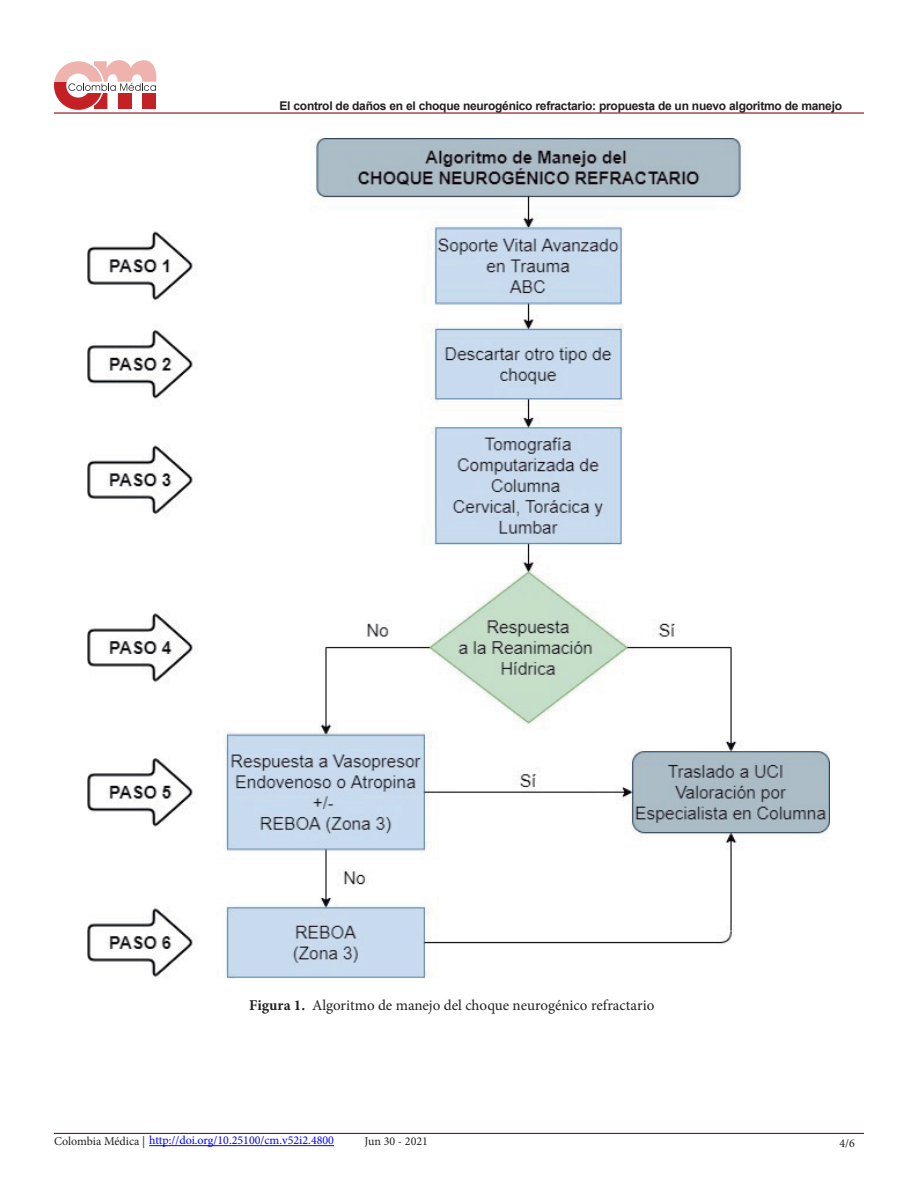
<style>
.page{position:relative;width:918px;height:1188px;background:#fff}
.page>*{position:absolute;margin:0;border:0;box-sizing:border-box;transform-origin:0 0}
.t1{font:15px "Minion Pro";color:#231f20}
.t2{font:700 12px "Arial";letter-spacing:-.02em;color:#231f20}
.t3{font:12px "Minion Pro";color:#00f}
.t4{font:12px "Minion Pro";color:#231f20}
.s1{font-weight:700}
.s2{color:#231f20}
</style>
<div class="page">
<hr style="left:54px;top:112px;width:810px;height:2px;background:#8b0d10">
<hr style="left:54px;top:1133px;width:810px;height:1px;background:#8b0d10">
<svg style="left:54px;top:60px;width:102px;height:50px"></svg>
<hr style="left:149px;top:1145px;width:185px;height:1px;background:#00f">
<img style="left:88px;top:139px;width:741px;height:839px">
<p class="t2" style="left:280px;top:97px;width:564px">El control de daños en el choque neurogénico refractario: propuesta de un nuevo algoritmo de manejo</p>
<p class="t1" style="left:249px;top:995px;width:407px"><span class="s1">Figura 1.</span> Algoritmo de manejo del choque neurogénico refractario</p>
<p class="t3" style="left:54px;top:1133px;width:282px"><span class="s2">Colombia Médica |</span> http://doi.org/10.25100/cm.v52i2.4800</p>
<p class="t4" style="left:364px;top:1133px;width:65px">Jun 30 - 2021</p>
<p class="t4" style="left:840px;top:1135px;width:17px">4/6</p>
</div>
